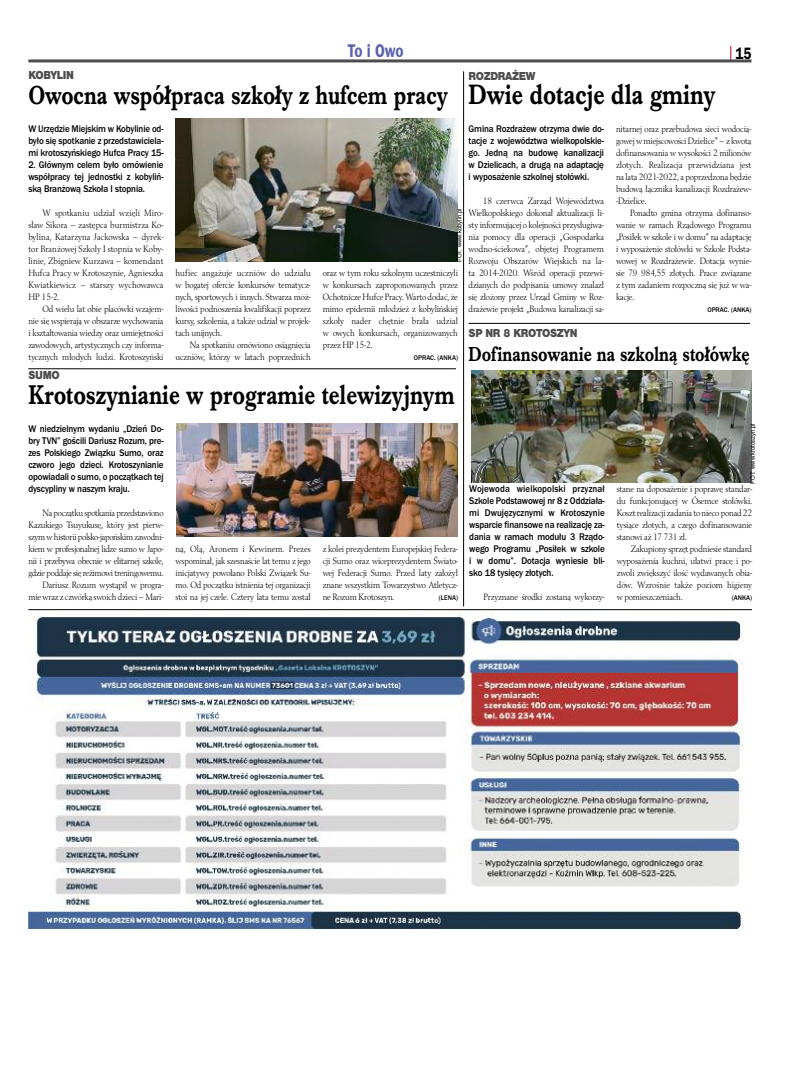
<style>
.page{position:relative;width:794px;height:1092px;background:#fff}
.page>*{position:absolute;margin:0;border:0;box-sizing:border-box;transform-origin:0 0}
.t1{font:700 29px "Imprint URWTCE";color:#000;scale:.8 1}
.t2{font:700 28px "Imprint URWTCE";color:#000;scale:.8 1}
.t3{font:700 27px "Imprint URWTCE";color:#000;scale:.8 1}
.t4{font:700 21px "Imprint URWTCE";color:#000;scale:.8 1}
.t5{font:19px "Franklin Got URWTCE Dem";color:#5b60ad;scale:.8 1}
.t6{font:17px "Franklin Got URWTCE Dem";color:#000;scale:.8 1}
.t7{font:900 12px "Nimbus San TCE";letter-spacing:-.035em;color:#4d4d4d;scale:.9 1}
.t8{font:500 10px/12px "Franklin Got URWTCE";letter-spacing:-.01em;color:#000;text-align:justify;scale:.9 1}
.t9{font:9.6px/12px "Berling TCE";letter-spacing:-.015em;color:#000;text-align:justify;scale:.9 1}
.t10{font:500 7px "Franklin Got URWTCE";color:#000;scale:.95 1}
.t11{font:6px "Helvetica";letter-spacing:-.005em;color:#000}
</style>
<div class="page">
<hr style="left:28px;top:59px;width:723px;height:3px;background:#4d4d4d">
<svg style="left:730px;top:46px;width:1px;height:14px"></svg>
<img style="left:28px;top:612px;width:716px;height:319px">
<hr style="left:28px;top:609px;width:724px;height:1px;background:#000">
<img style="left:471px;top:370px;width:280px;height:112px">
<img style="left:175px;top:118px;width:283px;height:143px">
<img style="left:176px;top:423px;width:282px;height:114px">
<hr style="left:28px;top:368px;width:428px;height:1px;background:#000">
<hr style="left:463px;top:71px;width:1px;height:535px;background:#000">
<hr style="left:468px;top:323px;width:282px;height:1px;background:#000">
<h3 class="t5" style="left:348px;top:40px;width:71px">To i Owo</h3>
<h3 class="t6" style="left:735px;top:43px;width:21px">15</h3>
<p class="t7" style="left:28px;top:68px;width:52px">KOBYLIN</p>
<h3 class="t3" style="left:28px;top:79px;width:526px">Owocna współpraca szkoły z hufcem pracy</h3>
<p class="t7" style="left:468px;top:69px;width:76px">ROZDRAŻEW</p>
<h1 class="t1" style="left:468px;top:77px;width:310px">Dwie dotacje dla gminy</h1>
<p class="t8" style="left:28px;top:123px;width:152px">W Urzędzie Miejskim w Kobylinie od&shy;było się spotkanie z przedstawiciela&shy;mi krotoszyńskiego Hufca Pracy 15-</p>
<p class="t8" style="left:28px;top:159px;width:152px">2. Głównym celem było omówienie współpracy tej jednostki z kobyliń&shy;ską Branżową Szkoła I stopnia.</p>
<p class="t9" style="left:28px;top:207px;width:152px;text-indent:14px">W spotkaniu udział wzięli Miro&shy;sław Sikora – zastępca burmistrza Ko&shy;bylina, Katarzyna Jackowska – dyrek&shy;tor Branżowej Szkoły I stopnia w Koby&shy;linie, Zbigniew Kurzawa – komendant Hufca Pracy w Krotoszynie, Agnieszka Kwiatkiewicz – starszy wychowawca HP 15-2.</p>
<p class="t9" style="left:28px;top:303px;width:152px;text-indent:14px">Od wielu lat obie placówki wzajem&shy;nie się wspierają w obszarze wychowania i kształtowania wiedzy oraz umiejętności zawodowych, artystycznych czy informa&shy;tycznych młodych ludzi. Krotoszyński</p>
<p class="t9" style="left:176px;top:267px;width:152px">hufiec angażuje uczniów do udziału w bogatej ofercie konkursów tematycz&shy;nych, sportowych i innych. Stwarza moż&shy;liwości podnoszenia kwalifikacji poprzez kursy, szkolenia, a także udział w projek&shy;tach unijnych.</p>
<p class="t9" style="left:176px;top:339px;width:152px;text-align:right">Na spotkaniu omówiono osiągnięcia uczniów, którzy w latach poprzednich</p>
<p class="t9" style="left:616px;top:123px;width:152px">nitarnej oraz przebudowa sieci wodocią&shy;gowej w miejscowości Dzielice” – z kwotą dofinansowania w wysokości 2 milionów złotych. Realizacja przewidziana jest na lata 2021-2022, a poprzedzona będzie budową łącznika kanalizacji Rozdrażew--Dzielice.</p>
<p class="t9" style="left:616px;top:207px;width:152px;text-indent:14px">Ponadto gmina otrzyma dofinanso&shy;wanie w ramach Rządowego Programu „Posiłek w szkole i w domu” na adaptację i wyposażenie stołówki w Szkole Podsta&shy;wowej w Rozdrażewie. Dotacja wynie&shy;sie 79 984,55 złotych. Prace związane z tym zadaniem rozpoczną się już w wa&shy;kacje.</p>
<p class="t10" style="left:707px;top:305px;width:48px">OPRAC. (ANKA)</p>
<p class="t8" style="left:468px;top:123px;width:152px">Gmina Rozdrażew otrzyma dwie do&shy;tacje z województwa wielkopolskie&shy;go. Jedną na budowę kanalizacji w Dzielicach, a drugą na adaptację i wyposażenie szkolnej stołówki.</p>
<p class="t9" style="left:468px;top:195px;width:152px;text-indent:14px">18 czerwca Zarząd Województwa Wielkopolskiego dokonał aktualizacji li&shy;sty informującej o kolejności przysługiwa&shy;nia pomocy dla operacji „Gospodarka wodno-ściekowa”, objętej Programem Rozwoju Obszarów Wiejskich na la&shy;ta 2014-2020. Wśród operacji przewi&shy;dzianych do podpisania umowy znalazł się złożony przez Urząd Gminy w Roz&shy;drażewie projekt „Budowa kanalizacji sa-</p>
<p class="t11" style="left:457px;top:262px;width:55px;rotate:-90deg">FOT. www.kobylin.pl</p>
<p class="t9" style="left:323px;top:267px;width:152px">oraz w tym roku szkolnym uczestniczyli w konkursach zaproponowanych przez Ochotnicze Hufce Pracy. Warto dodać, że mimo epidemii młodzież z kobylińskiej szkoły nader chętnie brała udział w owych konkursach, organizowanych przez HP 15-2.</p>
<p class="t10" style="left:414px;top:353px;width:48px">OPRAC. (ANKA)</p>
<p class="t7" style="left:468px;top:325px;width:123px">SP NR 8 KROTOSZYN</p>
<h3 class="t4" style="left:468px;top:341px;width:352px">Dofinansowanie na szkolną stołówkę</h3>
<p class="t7" style="left:28px;top:368px;width:36px">SUMO</p>
<h2 class="t2" style="left:28px;top:378px;width:534px">Krotoszynianie w programie telewizyjnym</h2>
<p class="t8" style="left:28px;top:423px;width:152px">W niedzielnym wydaniu „Dzień Do&shy;bry TVN” gościli Dariusz Rozum, pre&shy;zes Polskiego Związku Sumo, oraz czworo jego dzieci. Krotoszynianie opowiadali o sumo, o początkach tej dyscypliny w naszym kraju.</p>
<p class="t9" style="left:28px;top:507px;width:152px;text-align:right">Na początku spotkania przedstawiono Kazukiego Tsuyukusę, który jest pierw&shy;szym w historii polsko-japońskim zawodni&shy;kiem w profesjonalnej lidze sumo w Japo&shy;nii i przebywa obecnie w elitarnej szkole, gdzie poddaje się reżimowi treningowemu.<br>Dariusz Rozum wystąpił w progra&shy;mie wraz z czwórką swoich dzieci – Mari-</p>
<p class="t9" style="left:176px;top:543px;width:152px">ną, Olą, Aronem i Kewinem. Prezes wspominał, jak szesnaście lat temu z jego inicjatywy powołano Polski Związek Su&shy;mo. Od początku istnienia tej organizacji stoi na jej czele. Cztery lata temu został</p>
<p class="t9" style="left:323px;top:543px;width:152px">z kolei prezydentem Europejskiej Federa&shy;cji Sumo oraz wiceprezydentem Świato&shy;wej Federacji Sumo. Przed laty założył znane wszystkim Towarzystwo Atletycz&shy;ne Rozum Krotoszyn.</p>
<p class="t10" style="left:439px;top:593px;width:22px">(LENA)</p>
<p class="t8" style="left:469px;top:483px;width:152px">Wojewoda wielkopolski przyznał Szkole Podstawowej nr 8 z Oddziała&shy;mi Dwujęzycznymi w Krotoszynie wsparcie finansowe na realizację za&shy;dania w ramach modułu 3 Rządo&shy;wego Programu „Posiłek w szkole i w domu”. Dotacja wyniesie bli&shy;sko 18 tysięcy złotych.</p>
<p class="t9" style="left:483px;top:591px;width:136px">Przyznane środki zostaną wykorzy-</p>
<p class="t11" style="left:750px;top:483px;width:62px;rotate:-90deg">FOT. www.krotoszyn.pl</p>
<p class="t9" style="left:617px;top:483px;width:152px">stane na doposażenie i poprawę standar&shy;du funkcjonującej w Ósemce stołówki.<br>Koszt realizacji zadania to nieco ponad 22 tysiące złotych, a czego dofinansowanie stanowi aż 17 731 zł.</p>
<p class="t9" style="left:617px;top:543px;width:152px;text-indent:14px">Zakupiony sprzęt podniesie standard wyposażenia kuchni, ułatwi pracę i po&shy;zwoli zwiększyć ilość wydawanych obia&shy;dów. Wzrośnie także poziom higieny w pomieszczeniach.</p>
<p class="t10" style="left:732px;top:593px;width:23px">(ANKA)</p>
</div>
